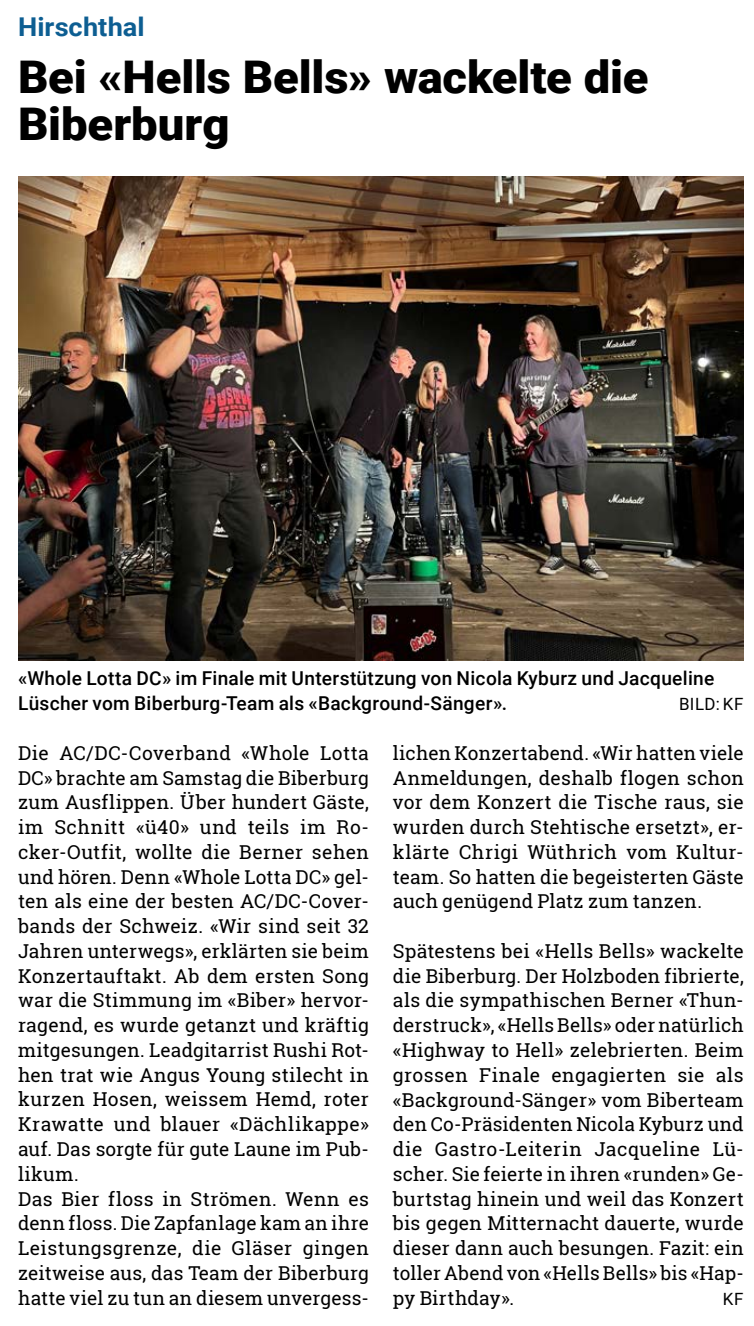
<style>
.page{position:relative;width:754px;height:1326px;background:#fff}
.page>*{position:absolute;margin:0;border:0;box-sizing:border-box;transform-origin:0 0}
.t1{font:900 45px/47.2px "Roboto";letter-spacing:-.005em;color:#000;scale:1.05 1}
.t2{font:700 25.88px "Roboto";color:#0d5e92;scale:1.05 1}
.t3{font:19.12px/24.8px "Roboto Slab";letter-spacing:.015em;color:#000;text-align:justify}
.t4{font:500 19.12px/24.8px "Roboto";letter-spacing:.015em;color:#000}
.t5{font:16.88px "Roboto";letter-spacing:.03em;color:#000}
</style>
<div class="page">
<img style="left:18px;top:177px;width:726px;height:483px">
<h2 class="t2" style="left:18px;top:9px;width:122px">Hirschthal</h2>
<h1 class="t1" style="left:18px;top:52px;width:602px">Bei «Hells Bells» wackelte die<br>Biberburg</h1>
<p class="t4" style="left:18px;top:665px;width:698px">«Whole Lotta DC» im Finale mit Unterstützung von Nicola Kyburz und Jacqueline<br>Lüscher vom Biberburg-Team als «Background-Sänger».</p>
<p class="t5" style="left:679px;top:692px;width:66px">BILD: KF</p>
<p class="t3" style="left:18px;top:740px;width:352px;text-align:left">Die AC/DC-Coverband «Whole Lotta DC» brachte am Samstag die Biberburg zum Ausflippen. Über hundert Gäste, im Schnitt «ü40» und teils im Ro&shy;cker-Outfit, wollte die Berner sehen und hören. Denn «Whole Lotta DC» gel&shy;ten als eine der besten AC/DC-Cover&shy;bands der Schweiz. «Wir sind seit 32<br>Jahren unterwegs», erklärten sie beim Konzertauftakt. Ab dem ersten Song war die Stimmung im «Biber» hervor&shy;ragend, es wurde getanzt und kräftig mitgesungen. Leadgitarrist Rushi Rot&shy;hen trat wie Angus Young stilecht in kurzen Hosen, weissem Hemd, roter Krawatte und blauer «Dächlikappe» auf. Das sorgte für gute Laune im Pub&shy;likum.<br>Das Bier floss in Strömen. Wenn es denn floss. Die Zapfanlage kam an ihre Leistungsgrenze, die Gläser gingen zeitweise aus, das Team der Biberburg hatte viel zu tun an diesem unvergess-</p>
<p class="t3" style="left:393px;top:740px;width:352px">lichen Konzertabend. «Wir hatten viele Anmeldungen, deshalb flogen schon vor dem Konzert die Tische raus, sie wurden durch Stehtische ersetzt», er&shy;klärte Chrigi Wüthrich vom Kultur&shy;team. So hatten die begeisterten Gäste auch genügend Platz zum tanzen.</p>
<p class="t3" style="left:393px;top:938px;width:352px">Spätestens bei «Hells Bells» wackelte die Biberburg. Der Holzboden fibrierte, als die sympathischen Berner «Thun&shy;derstruck», «Hells Bells» oder natürlich «Highway to Hell» zelebrierten. Beim grossen Finale engagierten sie als «Background-Sänger» vom Biberteam den Co-Präsidenten Nicola Kyburz und die Gastro-Leiterin Jacqueline Lü&shy;scher. Sie feierte in ihren «runden» Ge&shy;burtstag hinein und weil das Konzert bis gegen Mitternacht dauerte, wurde dieser dann auch besungen. Fazit: ein toller Abend von «Hells Bells» bis «Hap&shy;py Birthday».</p>
<p class="t5" style="left:723px;top:1286px;width:22px">KF</p>
</div>
